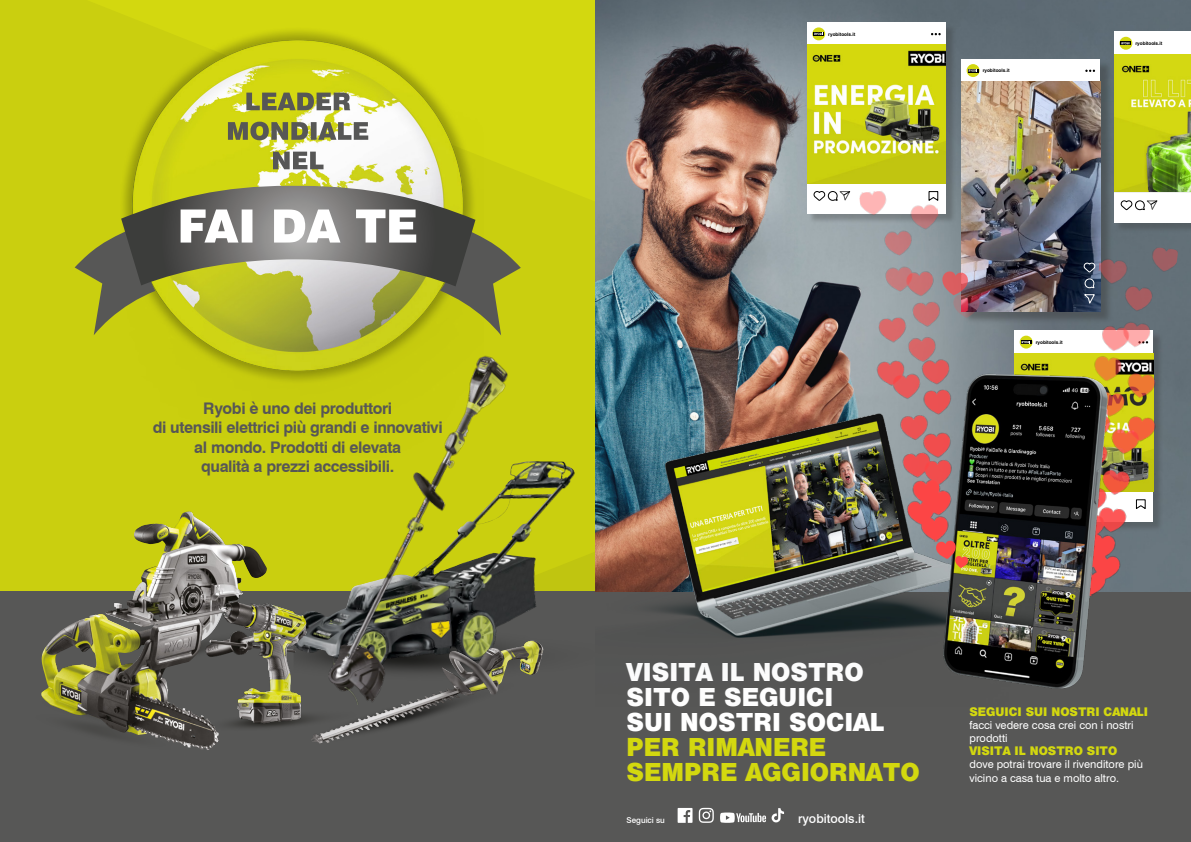
<style>
.page{position:relative;width:1191px;height:842px;background:#fff}
.page>*{position:absolute;margin:0;border:0;box-sizing:border-box;transform-origin:0 0}
.t1{font:23px/25px "Swiss 721 BT Black No 2";color:#fff}
.t2{font:23px/25px "Swiss 721 BT Black No 2";color:#d3d80f}
.t3{font:700 16px/19.2px "Swiss 721 BT";letter-spacing:-.025em;color:#575756;text-align:center}
.t4{font:500 12.4px "Swiss 721 BT";color:#fff}
.t5{font:11px/13.2px "Swiss 721 BT";color:#fff}
.t6{font:11px "Swiss 721 BT Black No 2";color:#d3d80f}
.t7{font:500 8px "Swiss 721 BT";color:#fff}
.t8{font:700 4.8px "Swiss 721 BT";color:#000}
</style>
<div class="page">
<svg style="left:0;top:0;width:595px;height:591px;background:#cbd00f"></svg>
<svg style="left:27px;top:551px;width:568px;height:40px;background:#b9bd21"></svg>
<img style="left:97px;top:13px;width:387px;height:460px">
<svg style="left:75px;top:186px;width:446px;height:149px;background:#9d9f57"></svg>
<svg style="left:273px;top:152px;width:50px;height:17px"></svg>
<svg style="left:228px;top:122px;width:140px;height:18px;background:#8a8b60"></svg>
<svg style="left:246px;top:93px;width:104px;height:17px;background:#878852"></svg>
<div style="left:0;top:591px;width:595px;height:251px;background:#575756"></div>
<img style="left:105px;top:511px;width:101px;height:103px">
<img style="left:537px;top:642px;width:7px;height:30px">
<img style="left:311px;top:712px;width:126px;height:32px">
<img style="left:381px;top:708px;width:69px;height:5px">
<img style="left:41px;top:614px;width:178px;height:136px">
<img style="left:41px;top:683px;width:158px;height:67px">
<img style="left:41px;top:689px;width:138px;height:61px">
<img style="left:194px;top:582px;width:133px;height:154px">
<img style="left:294px;top:348px;width:243px;height:360px">
<div style="left:595px;top:591px;width:596px;height:251px;background:#575756"></div>
<img style="left:595px;top:0;width:596px;height:366px">
<svg style="left:677px;top:808px;width:15px;height:15px"></svg>
<svg style="left:699px;top:808px;width:15px;height:15px"></svg>
<svg style="left:720px;top:808px;width:64px;height:15px"></svg>
<div style="left:808px;top:24px;width:148px;height:200px;background:#333332;opacity:.3"></div>
<div style="left:807px;top:22px;width:139px;height:191px;background:#fff"></div>
<img style="left:807px;top:45px;width:139px;height:139px">
<svg style="left:813px;top:191px;width:37px;height:10px"></svg>
<div style="left:812px;top:27px;width:13px;height:13px;background:#d3d80f;border-radius:50%"></div>
<svg style="left:813px;top:32px;width:11px;height:4px"></svg>
<svg style="left:814px;top:33px;width:9px;height:3px"></svg>
<svg style="left:931px;top:33px;width:9px;height:2px"></svg>
<div style="left:963px;top:61px;width:149px;height:263px;background:#333332;opacity:.4"></div>
<div style="left:961px;top:59px;width:139px;height:253px;background:#fff"></div>
<img style="left:961px;top:82px;width:139px;height:230px">
<svg style="left:966px;top:64px;width:13px;height:13px"></svg>
<svg style="left:968px;top:69px;width:10px;height:3px"></svg>
<svg style="left:1085px;top:70px;width:10px;height:2px"></svg>
<div style="left:1115px;top:33px;width:76px;height:200px;background:#333332;opacity:.3"></div>
<div style="left:1114px;top:32px;width:77px;height:191px;background:#fff"></div>
<img style="left:1114px;top:54px;width:77px;height:138px">
<svg style="left:1120px;top:200px;width:37px;height:11px"></svg>
<div style="left:1119px;top:37px;width:13px;height:13px;background:#d3d80f;border-radius:50%"></div>
<hr style="left:1120px;top:41px;width:11px;height:4px;background:#000">
<svg style="left:1121px;top:42px;width:9px;height:3px"></svg>
<div style="left:1014px;top:331px;width:139px;height:191px;background:#fff"></div>
<img style="left:1014px;top:353px;width:44px;height:13px">
<svg style="left:1019px;top:336px;width:13px;height:13px"></svg>
<hr style="left:1021px;top:340px;width:10px;height:4px;background:#000">
<svg style="left:1021px;top:341px;width:9px;height:3px"></svg>
<svg style="left:966px;top:270px;width:13px;height:48px"></svg>
<img style="left:1058px;top:241px;width:120px;height:125px">
<img style="left:859px;top:186px;width:107px;height:180px">
<img style="left:595px;top:366px;width:596px;height:323px">
<svg style="left:935px;top:539px;width:33px;height:29px"></svg>
<p class="t3" style="left:153px;top:399px;width:291px">Ryobi è uno dei produttori<br>di utensili elettrici più grandi e innovativi al mondo. Prodotti di elevata<br>qualità a prezzi accessibili.</p>
<p class="t8" style="left:828px;top:31px;width:28px">ryobitools.it</p>
<p class="t8" style="left:982px;top:68px;width:28px">ryobitools.it</p>
<p class="t8" style="left:1135px;top:40px;width:28px">ryobitools.it</p>
<p class="t8" style="left:1035px;top:339px;width:28px">ryobitools.it</p>
<h1 class="t1" style="left:626px;top:659px;width:259px">VISITA IL NOSTRO<br>SITO E SEGUICI<br>SUI NOSTRI SOCIAL</h1>
<h1 class="t2" style="left:626px;top:734px;width:295px">PER RIMANERE<br>SEMPRE AGGIORNATO</h1>
<p class="t7" style="left:626px;top:815px;width:40px">Seguici su</p>
<p class="t4" style="left:798px;top:811px;width:68px">ryobitools.it</p>
<p class="t6" style="left:969px;top:704px;width:180px">SEGUICI SUI NOSTRI CANALI</p>
<p class="t5" style="left:969px;top:718px;width:166px">facci vedere cosa crei con i nostri prodotti</p>
<p class="t6" style="left:969px;top:743px;width:149px">VISITA IL NOSTRO SITO</p>
<p class="t5" style="left:969px;top:758px;width:175px">dove potrai trovare il rivenditore più vicino a casa tua e molto altro.</p>
</div>
